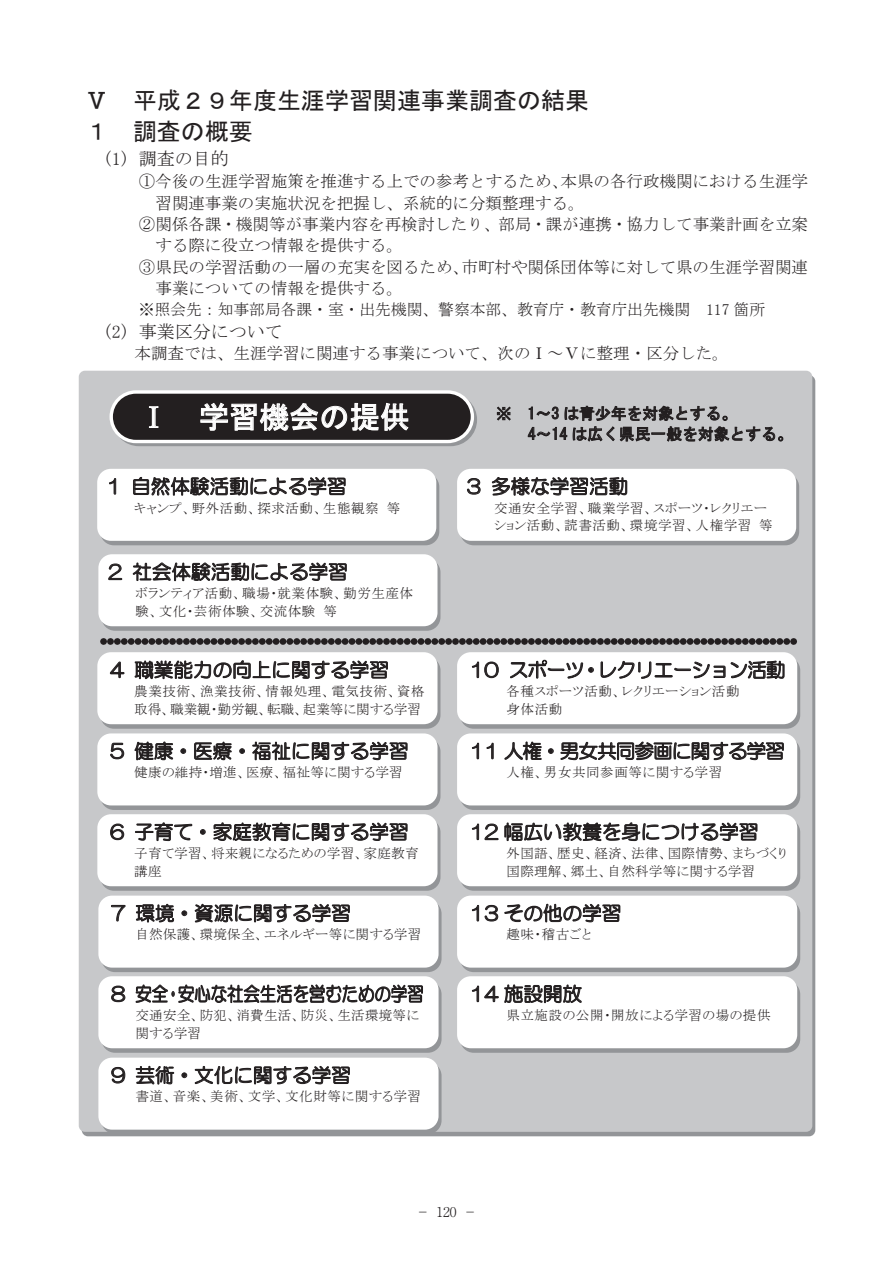
<style>
.page{position:relative;width:893px;height:1263px;background:#fff}
.page>*{position:absolute;margin:0;border:0;box-sizing:border-box;transform-origin:0 0}
.t1{font:30px "MS Gothic";letter-spacing:.005em;color:#fff}
.t2{font:24px/31.2px "MS Gothic";color:#231f20}
.t3{font:19.5px "HG Maru Gothic MPRO";color:#231f20}
.t4{font:19.5px "HG Maru Gothic MPRO";letter-spacing:-.045em;color:#231f20}
.t5{font:19.5px "HG Maru Gothic MPRO";letter-spacing:-.04em;color:#231f20}
.t6{font:18px "MS Mincho";color:#231f20}
.t7{font:16.5px "MS Mincho";color:#231f20}
.t8{font:15.75px "MS Mincho";color:#231f20}
.t9{font:15.75px "MS Gothic";letter-spacing:.005em;color:#231f20}
.t10{font:13.5px/17.5px "MS P Mincho";letter-spacing:.025em;color:#231f20}
.t11{font:13.5px/17.5px "MS P Mincho";color:#231f20}
.t12{font:13.5px/17.5px "MS P Mincho";letter-spacing:.045em;color:#231f20}
.t13{font:300 13.5px "Ryumin Pro";color:#231f20}
.s1{font-family:"MS Mincho"}
</style>
<div class="page">
<div style="left:79px;top:371px;width:733px;height:761px;background:#c7c8ca;border-radius:6px"></div>
<div style="left:100px;top:473px;width:339px;height:72px;background:#939598;border-radius:14px"></div>
<div style="left:97px;top:469px;width:339px;height:72px;background:#fff;border-radius:14px"></div>
<svg style="left:109px;top:478px;width:7px;height:17px"></svg>
<svg style="left:133px;top:476px;width:213px;height:20px"></svg>
<svg style="left:101px;top:559px;width:339px;height:72px;background:#9c9da0"></svg>
<div style="left:98px;top:554px;width:339px;height:72px;background:#fff;border-radius:14px"></div>
<svg style="left:108px;top:563px;width:14px;height:18px"></svg>
<svg style="left:133px;top:562px;width:214px;height:19px"></svg>
<div style="left:460px;top:473px;width:339px;height:72px;background:#939598;border-radius:14px"></div>
<div style="left:457px;top:469px;width:339px;height:72px;background:#fff;border-radius:14px"></div>
<svg style="left:467px;top:478px;width:14px;height:17px"></svg>
<svg style="left:492px;top:477px;width:135px;height:19px"></svg>
<div style="left:100px;top:657px;width:340px;height:72px;background:linear-gradient(to right,#949699,#939598);border-radius:14px"></div>
<div style="left:97px;top:652px;width:340px;height:72px;background:#fff;border-radius:14px"></div>
<svg style="left:110px;top:661px;width:15px;height:17px"></svg>
<svg style="left:135px;top:660px;width:253px;height:19px"></svg>
<div style="left:100px;top:738px;width:340px;height:72px;background:linear-gradient(to right,#959699,#939598);border-radius:14px"></div>
<div style="left:97px;top:733px;width:340px;height:72px;background:#fff;border-radius:14px"></div>
<svg style="left:110px;top:743px;width:14px;height:16px"></svg>
<svg style="left:135px;top:741px;width:38px;height:19px"></svg>
<svg style="left:180px;top:748px;width:6px;height:6px"></svg>
<svg style="left:194px;top:741px;width:38px;height:19px"></svg>
<svg style="left:239px;top:748px;width:6px;height:6px"></svg>
<svg style="left:252px;top:741px;width:156px;height:19px"></svg>
<div style="left:100px;top:819px;width:340px;height:72px;background:linear-gradient(to right,#949699,#939598);border-radius:14px"></div>
<div style="left:97px;top:814px;width:340px;height:72px;background:#fff;border-radius:14px"></div>
<svg style="left:110px;top:823px;width:14px;height:17px"></svg>
<svg style="left:135px;top:822px;width:57px;height:19px"></svg>
<svg style="left:200px;top:829px;width:6px;height:6px"></svg>
<svg style="left:213px;top:822px;width:195px;height:19px"></svg>
<div style="left:101px;top:900px;width:341px;height:72px;background:#939598;border-radius:14px"></div>
<div style="left:98px;top:896px;width:341px;height:72px;background:#fff;border-radius:14px"></div>
<svg style="left:111px;top:905px;width:15px;height:16px"></svg>
<svg style="left:136px;top:904px;width:38px;height:19px"></svg>
<svg style="left:181px;top:910px;width:6px;height:6px"></svg>
<svg style="left:195px;top:903px;width:155px;height:19px"></svg>
<div style="left:101px;top:981px;width:341px;height:72px;background:linear-gradient(to right,#949699,#939598);border-radius:14px"></div>
<div style="left:98px;top:976px;width:341px;height:72px;background:#fff;border-radius:14px"></div>
<svg style="left:111px;top:985px;width:14px;height:17px"></svg>
<svg style="left:136px;top:984px;width:287px;height:19px"></svg>
<div style="left:101px;top:1062px;width:341px;height:72px;background:#939598;border-radius:14px"></div>
<div style="left:98px;top:1058px;width:341px;height:72px;background:#fff;border-radius:14px"></div>
<svg style="left:111px;top:1067px;width:14px;height:16px"></svg>
<svg style="left:136px;top:1066px;width:38px;height:19px"></svg>
<svg style="left:181px;top:1072px;width:6px;height:6px"></svg>
<svg style="left:195px;top:1066px;width:155px;height:18px"></svg>
<div style="left:460px;top:657px;width:340px;height:72px;background:linear-gradient(to right,#95979a,#939598);border-radius:14px"></div>
<div style="left:457px;top:652px;width:340px;height:72px;background:#fff;border-radius:14px"></div>
<svg style="left:472px;top:661px;width:27px;height:17px"></svg>
<svg style="left:510px;top:659px;width:84px;height:20px"></svg>
<svg style="left:601px;top:660px;width:184px;height:19px"></svg>
<div style="left:460px;top:738px;width:340px;height:72px;background:linear-gradient(to right,#95979a,#939598);border-radius:14px"></div>
<div style="left:457px;top:733px;width:340px;height:72px;background:#fff;border-radius:14px"></div>
<svg style="left:472px;top:743px;width:7px;height:16px"></svg>
<svg style="left:486px;top:743px;width:8px;height:16px"></svg>
<svg style="left:504px;top:741px;width:38px;height:19px"></svg>
<svg style="left:548px;top:748px;width:6px;height:6px"></svg>
<svg style="left:560px;top:741px;width:224px;height:19px"></svg>
<div style="left:460px;top:819px;width:340px;height:72px;background:linear-gradient(to right,#95979a,#939598);border-radius:14px"></div>
<div style="left:457px;top:814px;width:340px;height:72px;background:#fff;border-radius:14px"></div>
<svg style="left:472px;top:822px;width:286px;height:20px"></svg>
<div style="left:460px;top:900px;width:340px;height:72px;background:#939598;border-radius:14px"></div>
<div style="left:457px;top:896px;width:340px;height:72px;background:#fff;border-radius:14px"></div>
<svg style="left:472px;top:905px;width:7px;height:16px"></svg>
<svg style="left:485px;top:905px;width:13px;height:16px"></svg>
<svg style="left:504px;top:903px;width:116px;height:19px"></svg>
<div style="left:460px;top:981px;width:340px;height:72px;background:linear-gradient(to right,#95979a,#939598);border-radius:14px"></div>
<div style="left:457px;top:976px;width:340px;height:72px;background:#fff;border-radius:14px"></div>
<svg style="left:472px;top:984px;width:110px;height:19px"></svg>
<svg style="left:103px;top:638px;width:694px;height:7px;background:#4f4c4d"></svg>
<svg style="left:497px;top:407px;width:14px;height:14px"></svg>
<svg style="left:528px;top:406px;width:255px;height:36px"></svg>
<svg style="left:113px;top:393px;width:364px;height:53px"></svg>
<div style="left:110px;top:390px;width:364px;height:53px;background:#231f20;border:3px solid #fff;border-radius:25px"></div>
<svg style="left:149px;top:406px;width:10px;height:22px"></svg>
<svg style="left:200px;top:402px;width:209px;height:29px"></svg>
<h2 class="t2" style="left:85px;top:85px;width:506px">Ⅴ 平成２９年度生涯学習関連事業調査の結果<br>１ 調査の概要</h2>
<h3 class="t6" style="left:103px;top:150px;width:127px">(1) 調査の目的</h3>
<p class="t7" style="left:139px;top:173px;width:670px">①今後の生涯学習施策を推進する上での参考とするため、本県の各行政機関における生涯学</p>
<p class="t7" style="left:155px;top:194px;width:431px">習関連事業の実施状況を把握し、系統的に分類整理する。</p>
<p class="t7" style="left:139px;top:216px;width:670px">②関係各課・機関等が事業内容を再検討したり、部局・課が連携・協力して事業計画を立案</p>
<p class="t7" style="left:155px;top:237px;width:249px">する際に役立つ情報を提供する。</p>
<p class="t7" style="left:139px;top:259px;width:670px">③県民の学習活動の一層の充実を図るため、市町村や関係団体等に対して県の生涯学習関連</p>
<p class="t7" style="left:155px;top:280px;width:249px">事業についての情報を提供する。</p>
<p class="t8" style="left:139px;top:301px;width:628px">※照会先：知事部局各課・室・出先機関、警察本部、教育庁・教育庁出先機関 117 箇所</p>
<h3 class="t6" style="left:103px;top:322px;width:181px">(2) 事業区分について</h3>
<p class="t7" style="left:134px;top:345px;width:596px">本調査では、生涯学習に関連する事業について、次のⅠ～Ⅴに整理・区分した。</p>
<h1 class="t1" style="left:139px;top:402px;width:272px"><span class="s1">Ⅰ</span> 学習機会の提供</h1>
<h3 class="t3" style="left:107px;top:477px;width:241px">1 自然体験活動による学習</h3>
<p class="t10" style="left:134px;top:499px;width:268px">キャンプ、野外活動、探求活動、生態観察等</p>
<h3 class="t3" style="left:108px;top:562px;width:241px">2 社会体験活動による学習</h3>
<p class="t12" style="left:135px;top:584px;width:279px">ボランティア活動、職場・就業体験、勤労生産体験、文化・芸術体験、交流体験等</p>
<h3 class="t3" style="left:110px;top:660px;width:280px">4 職業能力の向上に関する学習</h3>
<p class="t11" style="left:134px;top:682px;width:292px">農業技術、漁業技術、情報処理、電気技術、資格取得、職業観・勤労観、転職、起業等に関する学習</p>
<h3 class="t3" style="left:110px;top:741px;width:300px">5 健康・医療・福祉に関する学習</h3>
<p class="t10" style="left:134px;top:764px;width:270px">健康の維持・増進、医療、福祉等に関する学習</p>
<h3 class="t3" style="left:110px;top:822px;width:300px">6 子育て・家庭教育に関する学習</h3>
<p class="t10" style="left:134px;top:844px;width:286px">子育て学習、将来親になるための学習、家庭教育講座</p>
<h3 class="t3" style="left:111px;top:903px;width:241px">7 環境・資源に関する学習</h3>
<p class="t10" style="left:135px;top:926px;width:287px">自然保護、環境保全、エネルギー等に関する学習</p>
<h3 class="t3" style="left:111px;top:984px;width:314px">8 安全・安心な社会生活を営むための学習</h3>
<p class="t10" style="left:135px;top:1006px;width:285px">交通安全、防犯、消費生活、防災、生活環境等に関する学習</p>
<h3 class="t3" style="left:111px;top:1065px;width:241px">9 芸術・文化に関する学習</h3>
<p class="t10" style="left:135px;top:1088px;width:287px">書道、音楽、美術、文学、文化財等に関する学習</p>
<p class="t9" style="left:496px;top:406px;width:243px">※ 1～3 は青少年を対象とする。</p>
<p class="t9" style="left:528px;top:426px;width:266px">4～14 は広く県民一般を対象とする。</p>
<h3 class="t3" style="left:467px;top:477px;width:163px">3 多様な学習活動</h3>
<p class="t10" style="left:494px;top:499px;width:280px">交通安全学習、職業学習、スポーツ・レクリエーション活動、読書活動、環境学習、人権学習等</p>
<h3 class="t4" style="left:470px;top:660px;width:317px">10 スポーツ・レクリエーション活動</h3>
<p class="t10" style="left:506px;top:682px;width:235px">各種スポーツ活動、レクリエーション活動身体活動</p>
<h3 class="t5" style="left:470px;top:741px;width:317px">11 人権・男女共同参画に関する学習</h3>
<p class="t10" style="left:506px;top:764px;width:217px">人権、男女共同参画等に関する学習</p>
<h3 class="t3" style="left:470px;top:822px;width:290px">12 幅広い教養を身につける学習</h3>
<p class="t10" style="left:506px;top:844px;width:282px">外国語、歴史、経済、法律、国際情勢、まちづくり国際理解、郷土、自然科学等に関する学習</p>
<h3 class="t3" style="left:470px;top:903px;width:153px">13 その他の学習</h3>
<p class="t10" style="left:506px;top:926px;width:86px">趣味・稽古ごと</p>
<h3 class="t3" style="left:470px;top:984px;width:114px">14 施設開放</h3>
<p class="t10" style="left:506px;top:1006px;width:266px">県立施設の公開・開放による学習の場の提供</p>
<p class="t13" style="left:416px;top:1201px;width:62px">－ 120 －</p>
</div>
